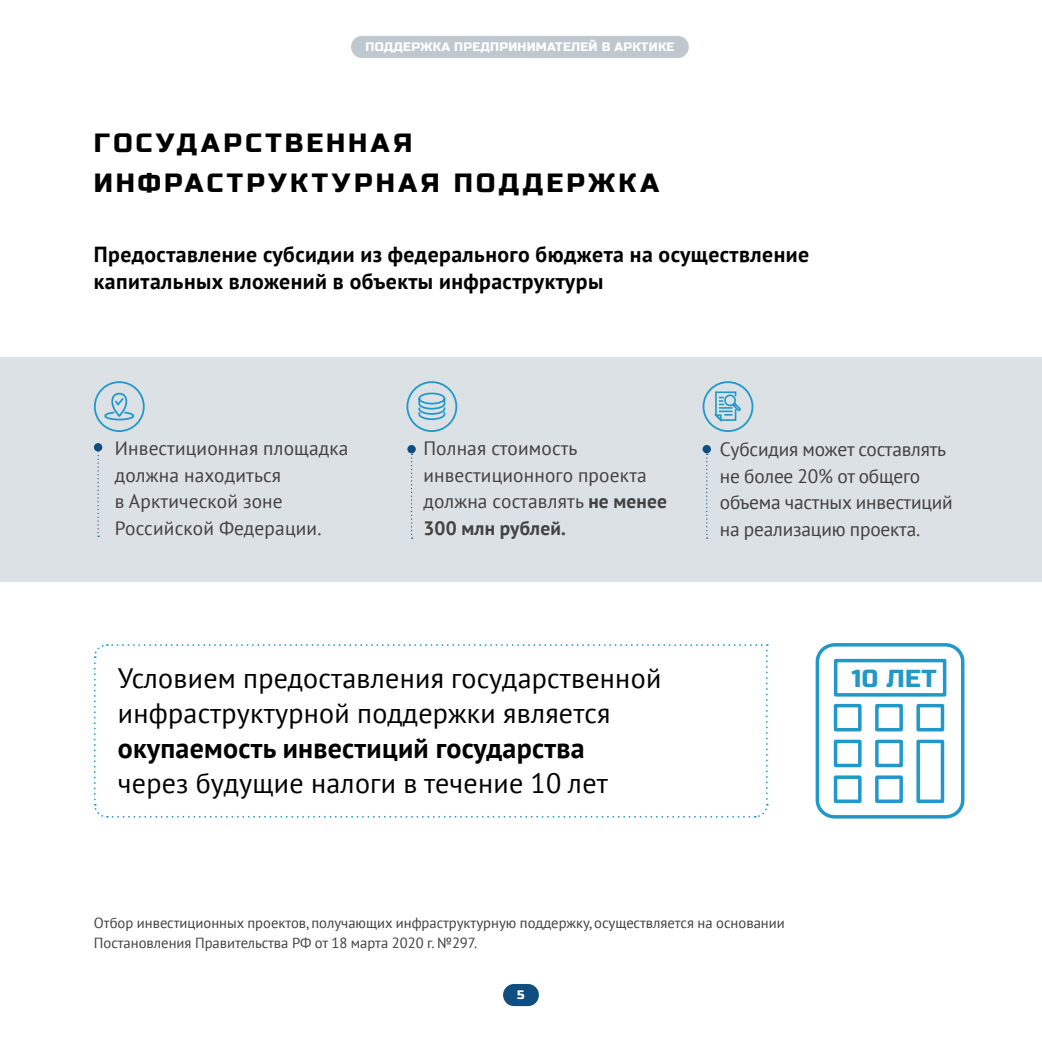
<style>
.page{position:relative;width:1042px;height:1042px;background:#fff}
.page>*{position:absolute;margin:0;border:0;box-sizing:border-box;transform-origin:0 0}
.t1{font:28px/35px "PT Sans";letter-spacing:.01em;color:#000}
.t2{font:700 28px "PT Sans";letter-spacing:.01em;color:#000}
.t3{font:26.25px/39.9px "Russo One";letter-spacing:.13em;color:#000}
.t4{font:24.5px "Russo One";color:#2099ca}
.t5{font:700 21.7px/26.6px "PT Sans";letter-spacing:.02em;color:#000}
.t6{font:19.43px/26.6px "PT Sans";letter-spacing:.005em;color:#414042}
.t7{font:14.7px/19.9px "PT Sans";color:#414042}
.t8{font:12.25px "Russo One";letter-spacing:.02em;color:#fff}
.s1{font-weight:700}
</style>
<div class="page">
<div style="left:0;top:357px;width:1042px;height:225px;background:#dbe1e5"></div>
<svg style="left:94px;top:644px;width:674px;height:174px"></svg>
<svg style="left:97px;top:451px;width:2px;height:86px"></svg>
<svg style="left:706px;top:454px;width:2px;height:85px"></svg>
<div style="left:94px;top:443px;width:8px;height:8px;background:#104e80;border-radius:50%"></div>
<div style="left:702px;top:445px;width:9px;height:8px;background:#104e80;border-radius:50%"></div>
<svg style="left:104px;top:392px;width:31px;height:29px"></svg>
<div style="left:94px;top:381px;width:51px;height:51px;border:2px solid #2099ca;border-radius:50%"></div>
<svg style="left:411px;top:454px;width:1px;height:85px"></svg>
<div style="left:407px;top:445px;width:9px;height:8px;background:#104e80;border-radius:50%"></div>
<svg style="left:418px;top:392px;width:28px;height:28px"></svg>
<div style="left:406px;top:381px;width:51px;height:51px;border:2px solid #2099ca;border-radius:50%"></div>
<svg style="left:714px;top:391px;width:27px;height:31px"></svg>
<div style="left:702px;top:381px;width:51px;height:51px;border:2px solid #2099ca;border-radius:50%"></div>
<svg style="left:815px;top:643px;width:150px;height:176px"></svg>
<div style="left:503px;top:984px;width:36px;height:22px;background:#104e80;border-radius:11px"></div>
<div style="left:351px;top:36px;width:338px;height:22px;background:#bec8ce;border-radius:11px"></div>
<p class="t8" style="left:365px;top:40px;width:310px">ПОДДЕРЖКА ПРЕДПРИНИМАТЕЛЕЙ В АРКТИКЕ</p>
<h2 class="t3" style="left:94px;top:123px;width:567px">ГОСУДАРСТВЕННАЯ<br>ИНФРАСТРУКТУРНАЯ ПОДДЕРЖКА</h2>
<p class="t5" style="left:94px;top:241px;width:717px">Предоставление субсидии из федерального бюджета на осуществление капитальных вложений в объекты инфраструктуры</p>
<p class="t6" style="left:115px;top:435px;width:235px">Инвестиционная площадка должна находиться<br>в Арктической зоне<br>Российской Федерации.</p>
<p class="t6" style="left:720px;top:435px;width:234px">Субсидия может составлять не более 20% от общего объема частных инвестиций на реализацию проекта.</p>
<p class="t6" style="left:423px;top:435px;width:245px">Полная стоимость инвестиционного проекта должна составлять <span class="s1">не менее<br>300 млн рублей.</span></p>
<h1 class="t1" style="left:118px;top:660px;width:545px">Условием предоставления государственной инфраструктурной поддержки является</h1>
<h1 class="t2" style="left:118px;top:730px;width:468px">окупаемость инвестиций государства</h1>
<h1 class="t1" style="left:118px;top:765px;width:491px">через будущие налоги в течение 10 лет</h1>
<p class="t7" style="left:94px;top:912px;width:692px">Отбор инвестиционных проектов, получающих инфраструктурную поддержку, осуществляется на основании<br>Постановления Правительства РФ от 18 марта 2020 г. №297.</p>
<p class="t8" style="left:517px;top:988px;width:9px">5</p>
<p class="t4" style="left:851px;top:664px;width:87px">10 ЛЕТ</p>
</div>
